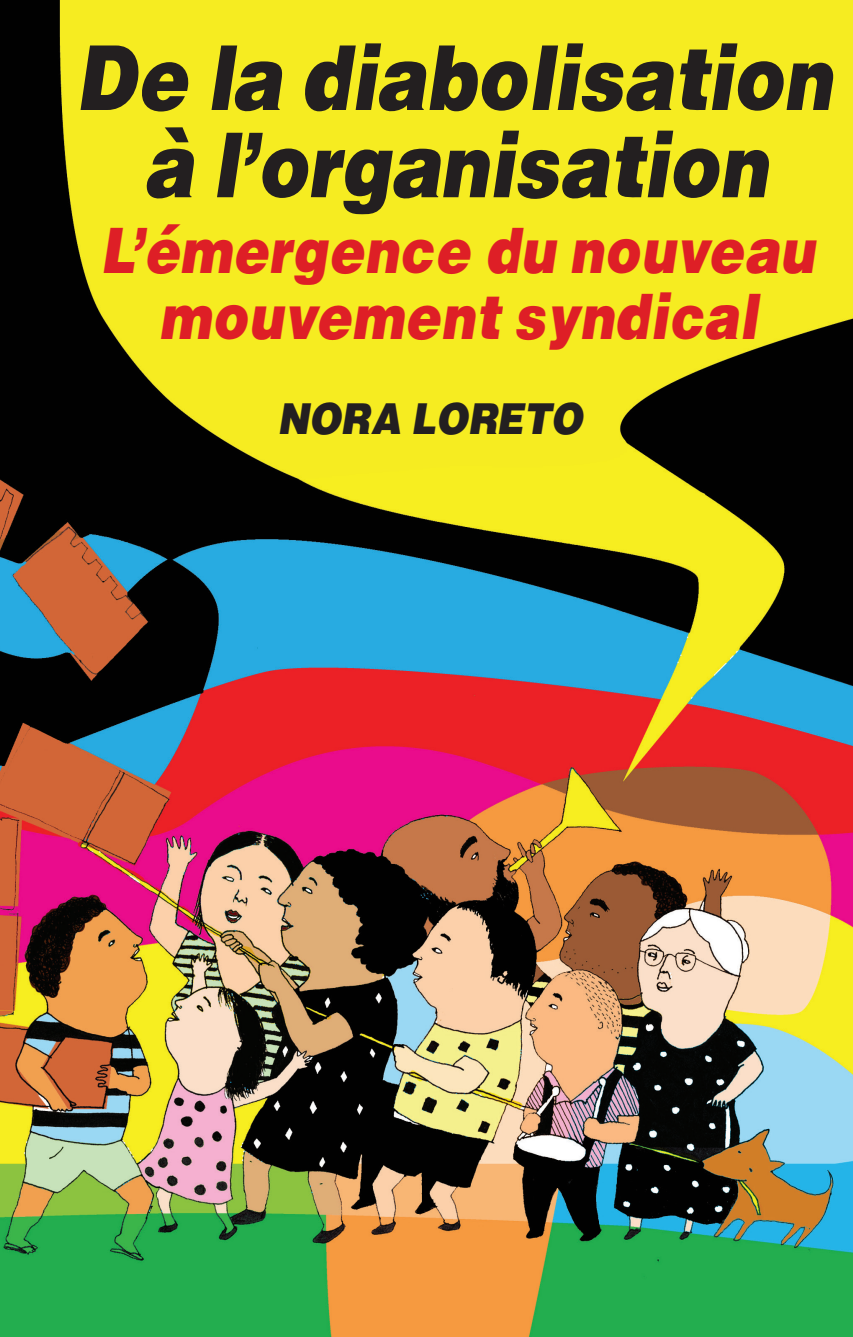
<style>
.page{position:relative;width:853px;height:1337px;background:#fff}
.page>*{position:absolute;margin:0;border:0;box-sizing:border-box;transform-origin:0 0}
.t1{font:italic 900 80.33px/87.3px "Hallmarke";letter-spacing:-.02em;color:#231f20;text-align:center;scale:.85 1}
.t2{font:italic 900 56.25px/65.2px "Hallmarke";letter-spacing:-.005em;color:#de1f26;text-align:center;scale:.85 1}
.t3{font:italic 900 38.25px "Hallmarke";color:#231f20;scale:.9 1}
</style>
<div class="page">
<img style="left:0;top:0;width:853px;height:1336px">
<h1 class="t1" style="left:77px;top:31px;width:890px">De la diabolisation à l’organisation</h1>
<p class="t2" style="left:101px;top:216px;width:841px">L’émergence du nouveau mouvement syndical</p>
<p class="t3" style="left:278px;top:390px;width:340px">NORA LORETO</p>
</div>
